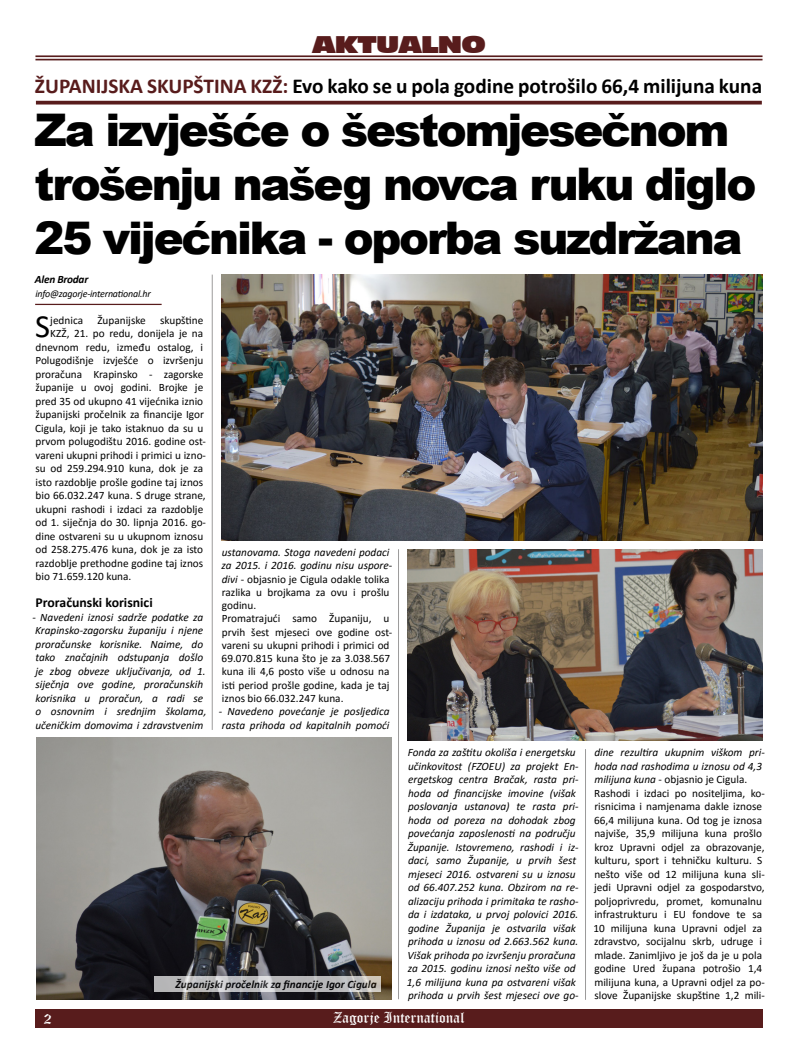
<style>
.page{position:relative;width:798px;height:1063px;background:#fff}
.page>*{position:absolute;margin:0;border:0;box-sizing:border-box;transform-origin:0 0}
.t1{font:900 45px/54px "Arial";letter-spacing:-.05em;color:#000}
.t2{font:32.5px "Calibri";color:#000}
.t3{font:22.5px "Incised 901 BT Nord";letter-spacing:-.04em;color:#581c1c}
.t4{font:700 21.25px "Calibri";color:#000}
.t5{font:15px "Old English Text";color:#fff}
.t6{font:700 13.75px "Calibri";color:#000}
.t7{font:11.25px/13.5px "Calibri";color:#000}
.t8{font:italic 11.25px/13.5px "Calibri";color:#000}
.t9{font:italic 700 11.25px "Calibri";color:#000}
.t10{font:italic 700 11.25px "Calibri";letter-spacing:-.02em;color:#000}
.t11{font:italic 10px "Calibri";letter-spacing:-.02em;color:#000}
.s1{color:#581c1c}
.s2{font-style:italic}
</style>
<div class="page">
<div style="left:35px;top:1009px;width:727px;height:19px;background:#581c1c"></div>
<hr style="left:35px;top:55px;width:727px;height:2px;background:#581c1c">
<hr style="left:35px;top:59px;width:727px;height:1px;background:#581c1c">
<hr style="left:35px;top:304px;width:126px;height:1px;background:#581c1c">
<svg style="left:36px;top:101px;width:725px;height:4px;background:#6b3636"></svg>
<img style="left:221px;top:275px;width:541px;height:266px">
<img style="left:36px;top:737px;width:355px;height:262px">
<svg style="left:154px;top:976px;width:226px;height:15px;background:#c0c0c1"></svg>
<img style="left:407px;top:549px;width:355px;height:192px">
<hr style="left:212px;top:275px;width:1px;height:455px;background:#9c9b9b">
<hr style="left:398px;top:549px;width:1px;height:450px;background:#9c9b9b">
<hr style="left:585px;top:749px;width:1px;height:251px;background:#9c9b9b">
<h3 class="t3" style="left:312px;top:30px;width:175px">AKTUALNO</h3>
<h3 class="t4" style="left:35px;top:71px;width:728px"><span class="s1">ŽUPANIJSKA SKUPŠTINA KZŽ:</span> Evo kako se u pola godine potrošilo 66,4 milijuna kuna</h3>
<h1 class="t1" style="left:35px;top:101px;width:723px">Za izvješće o šestomjesečnom trošenju našeg novca ruku diglo<br>25 vijećnika - oporba suzdržana</h1>
<p class="t10" style="left:35px;top:271px;width:55px">Alen Brodar</p>
<p class="t11" style="left:35px;top:286px;width:117px">info@zagorje-international.hr</p>
<h2 class="t2" style="left:35px;top:304px;width:16px">S</h2>
<p class="t7" style="left:50px;top:313px;width:34px">jednica</p>
<p class="t7" style="left:97px;top:313px;width:50px">Županijske</p>
<p class="t7" style="left:160px;top:313px;width:45px">skupštine</p>
<p class="t7" style="left:50px;top:326px;width:154px">KZŽ, 21. po redu, donijela je na</p>
<p class="t7" style="left:36px;top:340px;width:169px">dnevnom redu, između ostalog, i</p>
<p class="t7" style="left:35px;top:353px;width:169px">Polugodišnje izvješće o izvršenju</p>
<p class="t7" style="left:36px;top:367px;width:169px">proračuna Krapinsko - zagorske</p>
<p class="t7" style="left:35px;top:380px;width:169px">županije u ovoj godini. Brojke je</p>
<p class="t7" style="left:36px;top:394px;width:169px">pred 35 od ukupno 41 vijećnika iznio</p>
<p class="t7" style="left:35px;top:407px;width:170px">županijski pročelnik za financije Igor</p>
<p class="t7" style="left:35px;top:421px;width:169px">Cigula, koji je tako istaknuo da su u</p>
<p class="t7" style="left:36px;top:434px;width:172px">prvom polugodištu 2016. godine ost-</p>
<p class="t7" style="left:35px;top:448px;width:172px">vareni ukupni prihodi i primici u izno-</p>
<p class="t7" style="left:35px;top:461px;width:169px">su od 259.294.910 kuna, dok je za</p>
<p class="t7" style="left:35px;top:475px;width:169px">isto razdoblje prošle godine taj iznos</p>
<p class="t7" style="left:36px;top:488px;width:172px">bio 66.032.247 kuna. S druge strane,</p>
<p class="t7" style="left:36px;top:502px;width:169px">ukupni rashodi i izdaci za razdoblje</p>
<p class="t7" style="left:35px;top:515px;width:172px">od 1. siječnja do 30. lipnja 2016. go-</p>
<p class="t7" style="left:36px;top:529px;width:169px">dine ostvareni su u ukupnom iznosu</p>
<p class="t7" style="left:35px;top:542px;width:169px">od 258.275.476 kuna, dok je za isto</p>
<p class="t7" style="left:36px;top:556px;width:169px">razdoblje prethodne godine taj iznos</p>
<p class="t7" style="left:36px;top:569px;width:97px">bio 71.659.120 kuna.</p>
<p class="t6" style="left:35px;top:593px;width:119px">Proračunski korisnici</p>
<p class="t8" style="left:32px;top:610px;width:175px">- Navedeni iznosi sadrže podatke za Krapinsko-zagorsku županiju i njene proračunske korisnike. Naime, do tako značajnih odstupanja došlo je zbog obveze uključivanja, od 1. siječnja ove godine, proračunskih korisnika u proračun, a radi se o osnovnim i srednjim školama, učeničkim domovima i zdravstvenim</p>
<p class="t7" style="left:221px;top:546px;width:172px"><span class="s2">ustanovama. Stoga navedeni podaci za 2015. i 2016. godinu nisu uspore&shy;divi</span> - objasnio je Cigula odakle tolika razlika u brojkama za ovu i prošlu godinu.<br>Promatrajući samo Županiju, u prvih šest mjeseci ove godine ost&shy;vareni su ukupni prihodi i primici od<br>69.070.815 kuna što je za 3.038.567 kuna ili 4,6 posto više u odnosu na isti period prošle godine, kada je taj iznos bio 66.032.247 kuna.</p>
<p class="t8" style="left:219px;top:705px;width:172px">- Navedeno povećanje je posljedica rasta prihoda od kapitalnih pomoći</p>
<p class="t9" style="left:175px;top:976px;width:202px">Županijski pročelnik za financije Igor Cigula</p>
<p class="t8" style="left:407px;top:745px;width:173px">Fonda za zaštitu okoliša i energetsku učinkovitost (FZOEU) za projekt En&shy;ergetskog centra Bračak, rasta pri&shy;hoda od financijske imovine (višak poslovanja ustanova) te rasta pri&shy;hoda od poreza na dohodak zbog povećanja zaposlenosti na području Županije. Istovremeno, rashodi i iz&shy;daci, samo Županije, u prvih šest mjeseci 2016. ostvareni su u iznosu od 66.407.252 kuna. Obzirom na re&shy;alizaciju prihoda i primitaka te rasho&shy;da i izdataka, u prvoj polovici 2016. godine Županija je ostvarila višak prihoda u iznosu od 2.663.562 kuna.<br>Višak prihoda po izvršenju proračuna za 2015. godinu iznosi nešto više od 1,6 milijuna kuna pa ostvareni višak prihoda u prvih šest mjeseci ove go-</p>
<p class="t7" style="left:593px;top:745px;width:173px"><span class="s2">dine rezultira ukupnim viškom pri&shy;hoda nad rashodima u iznosu od 4,3 milijuna kuna</span> - objasnio je Cigula.<br>Rashodi i izdaci po nositeljima, ko&shy;risnicima i namjenama dakle iznose 66,4 milijuna kuna. Od tog je iznosa najviše, 35,9 milijuna kuna prošlo kroz Upravni odjel za obrazovanje, kulturu, sport i tehničku kulturu. S nešto više od 12 milijuna kuna sli&shy;jedi Upravni odjel za gospodarstvo, poljoprivredu, promet, komunalnu infrastrukturu i EU fondove te sa 10 milijuna kuna Upravni odjel za zdravstvo, socijalnu skrb, udruge i mlade. Zanimljivo je još da je u pola godine Ured župana potrošio 1,4 milijuna kuna, a Upravni odjel za po&shy;slove Županijske skupštine 1,2 mili-</p>
<h3 class="t5" style="left:44px;top:1009px;width:9px">2</h3>
<h3 class="t5" style="left:333px;top:1008px;width:133px">Zagorje International</h3>
</div>
